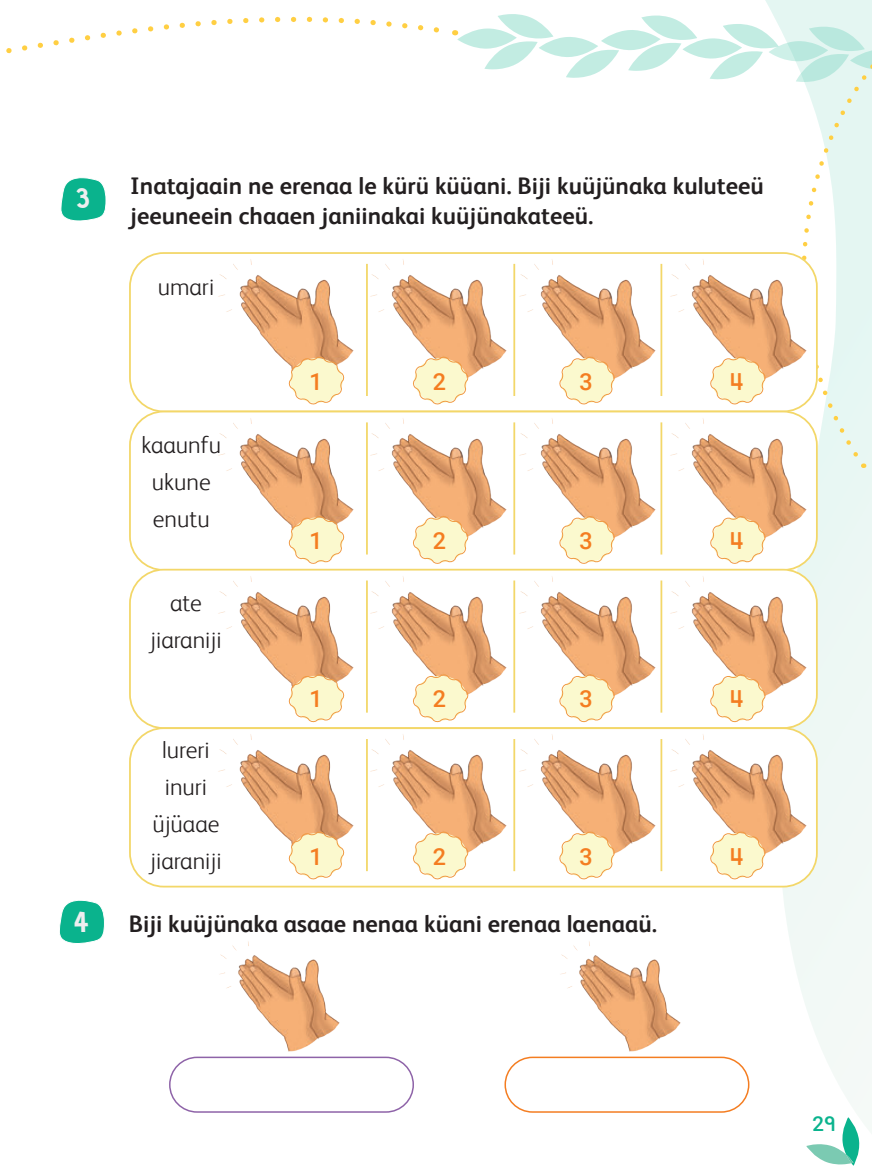
<style>
.page{position:relative;width:872px;height:1170px;background:#fff}
.page>*{position:absolute;margin:0;border:0;box-sizing:border-box;transform-origin:0 0}
.t1{font:30px "Glitter Candy";color:#eeeeef}
.t2{font:700 24px/30px "Dune";color:#231f20}
.t3{font:24px/37px "Dune";color:#231f20;text-align:center}
.t4{font:700 24px "Dune";color:#f47d21}
.t5{font:700 21px "Dune";color:#0ab38d}
</style>
<div class="page">
<svg style="left:761px;top:0;width:111px;height:1166px"></svg>
<svg style="left:6px;top:16px;width:447px;height:38px"></svg>
<svg style="left:766px;top:82px;width:106px;height:378px"></svg>
<svg style="left:454px;top:14px;width:418px;height:68px"></svg>
<svg style="left:806px;top:1117px;width:54px;height:48px"></svg>
<img style="left:219px;top:941px;width:120px;height:111px">
<img style="left:560px;top:941px;width:120px;height:111px">
<div style="left:504px;top:1056px;width:245px;height:56px;border:2px solid #f47d21;border-radius:27px"></div>
<div style="left:169px;top:1056px;width:245px;height:56px;border:2px solid #8e63a8;border-radius:27px"></div>
<svg style="left:61px;top:177px;width:45px;height:44px"></svg>
<svg style="left:59px;top:900px;width:46px;height:44px"></svg>
<div style="left:130px;top:253px;width:687px;height:158px;background:#fff;border-radius:34px"></div>
<div style="left:129px;top:252px;width:688px;height:160px;border:2px solid #f3d769;border-radius:34px"></div>
<div style="left:130px;top:411px;width:687px;height:159px;background:#fff;border-radius:34px"></div>
<div style="left:129px;top:410px;width:688px;height:161px;border:2px solid #f3d769;border-radius:34px"></div>
<hr style="left:366px;top:264px;width:2px;height:132px;background:#f3d769">
<hr style="left:366px;top:422px;width:2px;height:132px;background:#f3d769">
<hr style="left:513px;top:264px;width:2px;height:132px;background:#f3d769">
<hr style="left:513px;top:422px;width:2px;height:132px;background:#f3d769">
<hr style="left:660px;top:264px;width:2px;height:132px;background:#f3d769">
<hr style="left:660px;top:422px;width:2px;height:132px;background:#f3d769">
<div style="left:130px;top:569px;width:687px;height:159px;background:#fff;border-radius:34px"></div>
<div style="left:129px;top:568px;width:688px;height:161px;border:2px solid #f3d769;border-radius:34px"></div>
<div style="left:130px;top:728px;width:687px;height:158px;background:#fff;border-radius:34px"></div>
<div style="left:129px;top:727px;width:688px;height:160px;border:2px solid #f3d769;border-radius:34px"></div>
<hr style="left:366px;top:580px;width:2px;height:132px;background:#f3d769">
<hr style="left:366px;top:739px;width:2px;height:132px;background:#f3d769">
<hr style="left:513px;top:580px;width:2px;height:132px;background:#f3d769">
<hr style="left:513px;top:739px;width:2px;height:132px;background:#f3d769">
<hr style="left:660px;top:580px;width:2px;height:132px;background:#f3d769">
<hr style="left:660px;top:739px;width:2px;height:132px;background:#f3d769">
<img style="left:218px;top:259px;width:136px;height:119px">
<img style="left:218px;top:418px;width:136px;height:120px">
<img style="left:218px;top:576px;width:136px;height:120px">
<img style="left:218px;top:734px;width:136px;height:119px">
<svg style="left:288px;top:356px;width:56px;height:48px"></svg>
<svg style="left:288px;top:516px;width:56px;height:48px"></svg>
<svg style="left:288px;top:674px;width:56px;height:48px"></svg>
<svg style="left:288px;top:831px;width:56px;height:48px"></svg>
<img style="left:370px;top:259px;width:136px;height:120px">
<img style="left:370px;top:418px;width:136px;height:121px">
<img style="left:370px;top:576px;width:136px;height:121px">
<img style="left:370px;top:734px;width:136px;height:120px">
<img style="left:519px;top:259px;width:136px;height:120px">
<img style="left:519px;top:418px;width:136px;height:120px">
<img style="left:519px;top:576px;width:136px;height:120px">
<img style="left:519px;top:734px;width:136px;height:120px">
<img style="left:670px;top:257px;width:136px;height:122px">
<img style="left:670px;top:417px;width:136px;height:121px">
<img style="left:670px;top:575px;width:136px;height:121px">
<img style="left:670px;top:732px;width:136px;height:122px">
<svg style="left:413px;top:356px;width:55px;height:48px"></svg>
<svg style="left:413px;top:516px;width:55px;height:48px"></svg>
<svg style="left:413px;top:674px;width:55px;height:48px"></svg>
<svg style="left:413px;top:831px;width:55px;height:48px"></svg>
<svg style="left:559px;top:356px;width:56px;height:48px"></svg>
<svg style="left:559px;top:516px;width:56px;height:48px"></svg>
<svg style="left:559px;top:674px;width:56px;height:48px"></svg>
<svg style="left:559px;top:831px;width:56px;height:48px"></svg>
<svg style="left:710px;top:356px;width:56px;height:48px"></svg>
<svg style="left:710px;top:516px;width:56px;height:48px"></svg>
<svg style="left:710px;top:674px;width:56px;height:48px"></svg>
<svg style="left:710px;top:831px;width:56px;height:48px"></svg>
<p class="t1" style="left:76px;top:179px;width:15px">3</p>
<p class="t1" style="left:74px;top:902px;width:16px">4</p>
<p class="t2" style="left:130px;top:169px;width:635px">Inatajaain ne erenaa le kürü küüani. Biji kuüjünaka kuluteeü jeeuneein chaaen janiinakai kuüjünakateeü.</p>
<p class="t3" style="left:158px;top:267px;width:58px">umari</p>
<p class="t4" style="left:309px;top:365px;width:14px">1</p>
<p class="t4" style="left:432px;top:365px;width:16px">2</p>
<p class="t4" style="left:579px;top:365px;width:15px">3</p>
<p class="t4" style="left:729px;top:365px;width:17px">4</p>
<p class="t3" style="left:142px;top:425px;width:81px">kaaunfu ukune enutu</p>
<p class="t4" style="left:309px;top:524px;width:14px">1</p>
<p class="t4" style="left:432px;top:524px;width:16px">2</p>
<p class="t4" style="left:579px;top:524px;width:15px">3</p>
<p class="t4" style="left:729px;top:524px;width:17px">4</p>
<p class="t3" style="left:150px;top:583px;width:73px">ate jiaraniji</p>
<p class="t4" style="left:309px;top:682px;width:14px">1</p>
<p class="t4" style="left:432px;top:682px;width:16px">2</p>
<p class="t4" style="left:579px;top:682px;width:15px">3</p>
<p class="t4" style="left:729px;top:682px;width:17px">4</p>
<p class="t3" style="left:150px;top:730px;width:73px">lureri inuri üjüaae jiaraniji</p>
<p class="t4" style="left:309px;top:839px;width:14px">1</p>
<p class="t4" style="left:432px;top:839px;width:16px">2</p>
<p class="t4" style="left:579px;top:839px;width:15px">3</p>
<p class="t4" style="left:729px;top:839px;width:17px">4</p>
<p class="t2" style="left:129px;top:906px;width:530px">Biji kuüjünaka asaae nenaa küani erenaa laenaaü.</p>
<p class="t5" style="left:812px;top:1108px;width:25px">29</p>
</div>
